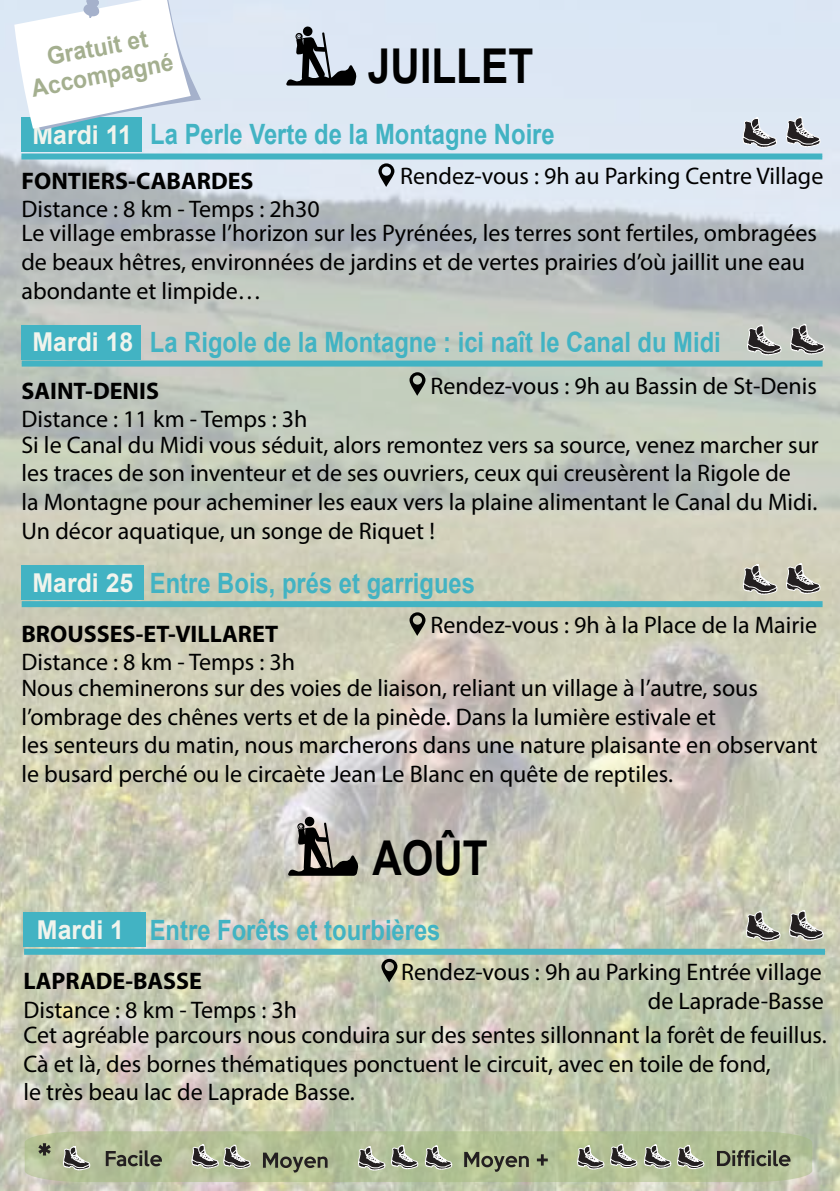
<style>
.page{position:relative;width:840px;height:1191px;background:#fff}
.page>*{position:absolute;margin:0;border:0;box-sizing:border-box;transform-origin:0 0}
.t1{font:700 48px "Arial";color:#000;scale:.85 1}
.t2{font:700 28px "Arial";color:#42b3c3;scale:.85 1}
.t3{font:24px/28.8px "Myriad Pro";color:#000}
.t4{font:700 24px "Myriad Pro";color:#000}
.t5{font:700 24px/28px "Arial";color:#a4af8f;text-align:center;scale:.96 1}
.s1{font-size:26px;color:#f0f4ed}
</style>
<div class="page">
<img style="left:0;top:0;width:839px;height:1191px">
<div style="left:21px;top:118px;width:120px;height:34px;background:#42b3c3"></div>
<div style="left:21px;top:153px;width:800px;height:6px;background:#42b3c3"></div>
<div style="left:21px;top:325px;width:120px;height:34px;background:#42b3c3"></div>
<div style="left:22px;top:360px;width:800px;height:6px;background:#42b3c3"></div>
<div style="left:21px;top:565px;width:123px;height:34px;background:#42b3c3"></div>
<div style="left:22px;top:601px;width:800px;height:6px;background:#42b3c3"></div>
<div style="left:23px;top:912px;width:123px;height:34px;background:#42b3c3"></div>
<div style="left:24px;top:948px;width:800px;height:6px;background:#42b3c3"></div>
<svg style="left:745px;top:909px;width:36px;height:38px"></svg>
<svg style="left:788px;top:909px;width:37px;height:38px"></svg>
<svg style="left:785px;top:115px;width:36px;height:39px"></svg>
<svg style="left:302px;top:26px;width:11px;height:10px"></svg>
<svg style="left:286px;top:32px;width:70px;height:54px;background:#868c94"></svg>
<svg style="left:304px;top:816px;width:10px;height:10px"></svg>
<svg style="left:287px;top:822px;width:71px;height:53px;background:#837f7b"></svg>
<svg style="left:378px;top:163px;width:16px;height:24px"></svg>
<svg style="left:409px;top:372px;width:16px;height:24px"></svg>
<svg style="left:409px;top:612px;width:16px;height:24px"></svg>
<svg style="left:381px;top:958px;width:16px;height:24px"></svg>
<svg style="left:25px;top:1131px;width:786px;height:51px;background:#b5c298"></svg>
<svg style="left:38px;top:1143px;width:13px;height:12px"></svg>
<svg style="left:62px;top:1145px;width:30px;height:32px"></svg>
<svg style="left:191px;top:1143px;width:62px;height:32px;background:#a3a991"></svg>
<svg style="left:106px;top:1150px;width:56px;height:16px"></svg>
<svg style="left:263px;top:1152px;width:64px;height:20px"></svg>
<svg style="left:464px;top:1151px;width:64px;height:20px"></svg>
<svg style="left:536px;top:1154px;width:11px;height:11px"></svg>
<svg style="left:357px;top:1143px;width:97px;height:34px;background:#a1aa90"></svg>
<svg style="left:576px;top:1142px;width:130px;height:34px;background:#a3ab8f"></svg>
<svg style="left:716px;top:1150px;width:74px;height:16px"></svg>
<svg style="left:741px;top:116px;width:37px;height:38px"></svg>
<svg style="left:741px;top:563px;width:37px;height:38px"></svg>
<svg style="left:785px;top:562px;width:36px;height:38px"></svg>
<svg style="left:746px;top:323px;width:37px;height:38px"></svg>
<svg style="left:789px;top:323px;width:37px;height:38px"></svg>
<svg style="left:14px;top:0;width:187px;height:131px"></svg>
<p class="t5" style="left:24px;top:48px;width:152px;rotate:-11deg">Gratuit et<br>Accompagné</p>
<h1 class="t1" style="left:368px;top:33px;width:196px">JUILLET</h1>
<p class="t2" style="left:32px;top:114px;width:615px"><span class="s1">Mardi 11</span> La Perle Verte de la Montagne Noire</p>
<p class="t3" style="left:400px;top:161px;width:424px">Rendez-vous : 9h au Parking Centre Village</p>
<p class="t4" style="left:21px;top:165px;width:233px">FONTIERS-CABARDES</p>
<p class="t3" style="left:21px;top:194px;width:300px">Distance : 8 km - Temps : 2h30</p>
<p class="t3" style="left:21px;top:218px;width:796px">Le village embrasse l’horizon sur les Pyrénées, les terres sont fertiles, ombragées de beaux hêtres, environnées de jardins et de vertes prairies d’où jaillit une eau abondante et limpide…</p>
<p class="t2" style="left:32px;top:323px;width:810px"><span class="s1">Mardi 18</span> La Rigole de la Montagne : ici naît le Canal du Midi</p>
<p class="t4" style="left:21px;top:375px;width:139px">SAINT-DENIS</p>
<p class="t3" style="left:21px;top:404px;width:287px">Distance : 11 km - Temps : 3h</p>
<p class="t3" style="left:430px;top:371px;width:388px">Rendez-vous : 9h au Bassin de St-Denis</p>
<p class="t3" style="left:21px;top:430px;width:798px">Si le Canal du Midi vous séduit, alors remontez vers sa source, venez marcher sur les traces de son inventeur et de ses ouvriers, ceux qui creusèrent la Rigole de<br>la Montagne pour acheminer les eaux vers la plaine alimentant le Canal du Midi.<br>Un décor aquatique, un songe de Riquet !</p>
<p class="t2" style="left:32px;top:564px;width:522px"><span class="s1">Mardi 25</span> Entre Bois, prés et garrigues</p>
<p class="t4" style="left:21px;top:618px;width:258px">BROUSSES-ET-VILLARET</p>
<p class="t3" style="left:21px;top:647px;width:275px">Distance : 8 km - Temps : 3h</p>
<p class="t3" style="left:430px;top:610px;width:388px">Rendez-vous : 9h à la Place de la Mairie</p>
<p class="t3" style="left:21px;top:673px;width:797px">Nous cheminerons sur des voies de liaison, reliant un village à l’autre, sous l’ombrage des chênes verts et de la pinède. Dans la lumière estivale et<br>les senteurs du matin, nous marcherons dans une nature plaisante en observant le busard perché ou le circaète Jean Le Blanc en quête de reptiles.</p>
<h1 class="t1" style="left:372px;top:824px;width:137px">AOÛT</h1>
<p class="t2" style="left:37px;top:911px;width:476px"><span class="s1">Mardi 1</span> Entre Forêts et tourbières</p>
<p class="t4" style="left:23px;top:965px;width:180px">LAPRADE-BASSE</p>
<p class="t3" style="left:23px;top:994px;width:275px">Distance : 8 km - Temps : 3h</p>
<p class="t3" style="left:401px;top:957px;width:424px;text-align:right">Rendez-vous : 9h au Parking Entrée village de Laprade-Basse</p>
<p class="t3" style="left:23px;top:1020px;width:804px">Cet agréable parcours nous conduira sur des sentes sillonnant la forêt de feuillus.<br>Cà et là, des bornes thématiques ponctuent le circuit, avec en toile de fond,<br>le très beau lac de Laprade Basse.</p>
</div>
